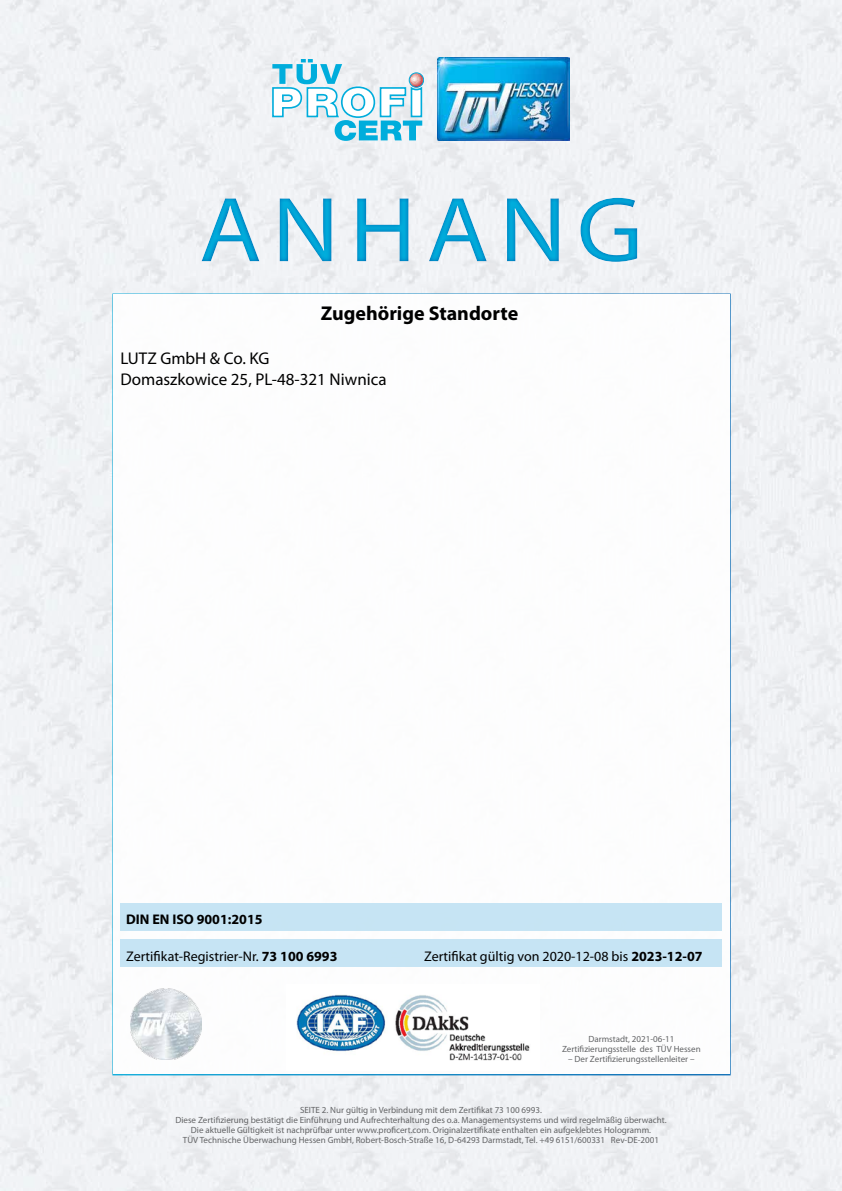
<style>
.page{position:relative;width:842px;height:1191px;background:#fff}
.page>*{position:absolute;margin:0;border:0;box-sizing:border-box;transform-origin:0 0}
.t1{font:93px "Myriad Pro";letter-spacing:.1em;color:#00addc;scale:1.1 1}
.t2{font:700 20px "Myriad Pro";color:#000}
.t3{font:17px/20.4px "Myriad Pro";color:#000}
.t4{font:14px "Myriad Pro";color:#000}
.t5{font:700 14px "Myriad Pro";color:#000}
.t6{font:9px/10px "Myriad Pro";color:#636466;text-align:center}
.s1{font-weight:700}
</style>
<div class="page">
<img style="left:0;top:0;width:842px;height:1191px">
<img style="left:437px;top:57px;width:132px;height:83px">
<svg style="left:272px;top:59px;width:152px;height:82px"></svg>
<div style="left:112px;top:293px;width:619px;height:782px;background:#fff;border:2px solid #fff"></div>
<div style="left:120px;top:938px;width:602px;height:28px;background:#c0e2f3"></div>
<div style="left:121px;top:903px;width:601px;height:27px;background:#c0e2f3"></div>
<img style="left:296px;top:995px;width:234px;height:66px">
<img style="left:749px;top:894px;width:78px;height:55px">
<img style="left:736px;top:784px;width:97px;height:40px">
<img style="left:737px;top:670px;width:95px;height:34px">
<img style="left:738px;top:565px;width:93px;height:35px">
<div style="left:737px;top:468px;width:91px;height:35px;background:#eff1f4"></div>
<div style="left:0;top:172px;width:842px;height:114px;background:#006bb6;opacity:.75"></div>
<img style="left:130px;top:988px;width:71px;height:71px">
<h1 class="t1" style="left:199px;top:173px;width:405px">ANHANG</h1>
<h2 class="t2" style="left:321px;top:300px;width:199px">Zugehörige Standorte</h2>
<h3 class="t3" style="left:120px;top:348px;width:268px">LUTZ GmbH &amp; Co. KG<br>Domaszkowice 25, PL-48-321 Niwnica</h3>
<h3 class="t5" style="left:126px;top:910px;width:138px">DIN EN ISO 9001:2015</h3>
<h3 class="t4" style="left:126px;top:948px;width:213px">Zertifikat-Registrier-Nr. <span class="s1">73 100 6993</span></h3>
<h3 class="t4" style="left:424px;top:948px;width:280px">Zertifikat gültig von 2020-12-08 bis <span class="s1">2023-12-07</span></h3>
<p class="t6" style="left:562px;top:1034px;width:140px">Darmstadt, 2021-06-11<br>Zertifizierungsstelle des TÜV Hessen</p>
<p class="t6" style="left:568px;top:1054px;width:128px">– Der Zertifizierungsstellenleiter –</p>
<p class="t6" style="left:175px;top:1105px;width:493px">SEITE 2. Nur gültig in Verbindung mit dem Zertifikat 73 100 6993.<br>Diese Zertifizierung bestätigt die Einführung und Aufrechterhaltung des o.a. Managementsystems und wird regelmäßig überwacht.<br>Die aktuelle Gültigkeit ist nachprüfbar unter www.proficert.com. Originalzertifikate enthalten ein aufgeklebtes Hologramm.<br>TÜV Technische Überwachung Hessen GmbH, Robert-Bosch-Straße 16, D-64293 Darmstadt, Tel. +49 6151/600331 Rev-DE-2001</p>
</div>
